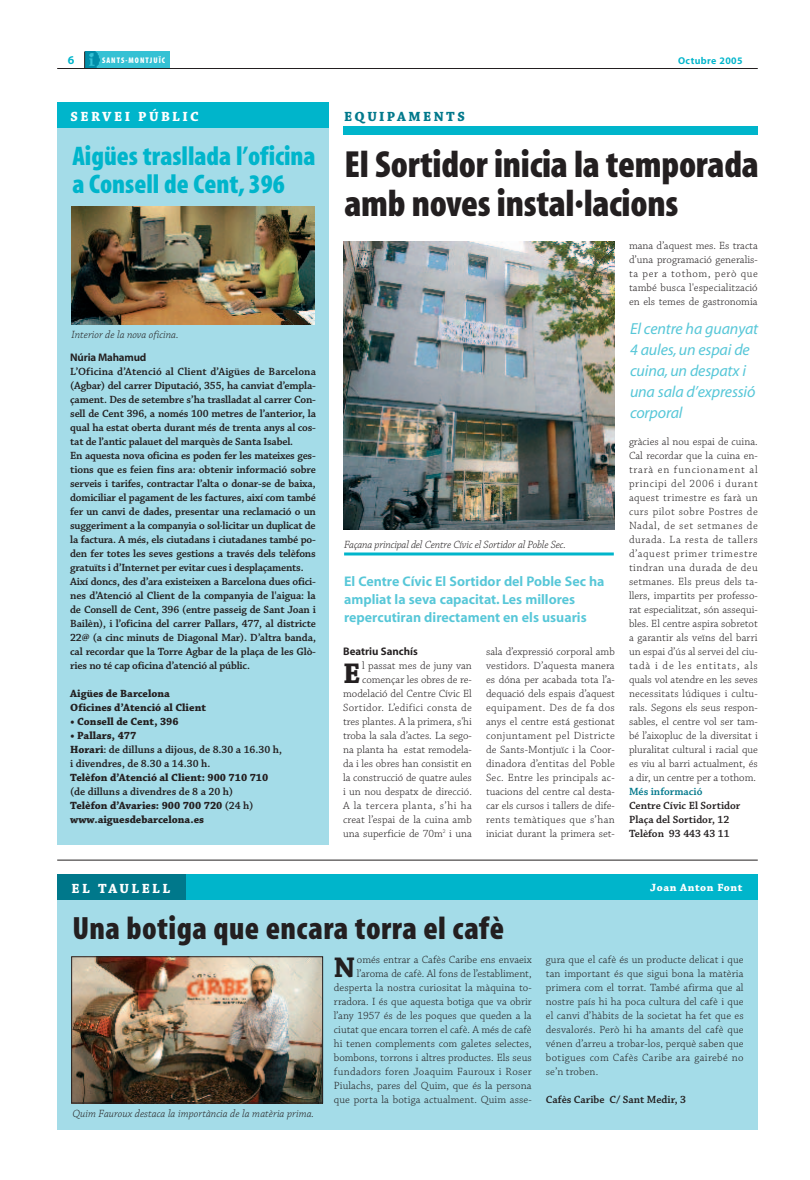
<style>
.page{position:relative;width:810px;height:1180px;background:#fff}
.page>*{position:absolute;margin:0;border:0;box-sizing:border-box;transform-origin:0 0}
.t1{font:700 condensed 38px/39px "Myriad MM";letter-spacing:-.005em;color:#231f20}
.t2{font:700 condensed 32.4px "Myriad MM";letter-spacing:.015em;color:#231f20}
.t3{font:700 29.9px "Chaparral MM";color:#231f20}
.t4{font:700 condensed 27px/28px "Myriad MM";color:#00b5cb}
.t5{font:italic 16px/21px "Myriad MM";letter-spacing:-.01em;color:#57c7d8}
.t6{font:700 14px/18px "Myriad MM";color:#57c7d8}
.t7{font:700 14px "Chaparral MM";letter-spacing:.17em;color:#fff}
.t8{font:700 14px "Chaparral MM";letter-spacing:.175em;color:#00788b}
.t9{font:700 12px "Myriad MM";color:#00b5cb}
.t10{font:11px/14px "Chaparral MM";color:#231f20;text-align:justify}
.t11{font:600 11px/14px "Chaparral MM";letter-spacing:-.015em;color:#231f20}
.t12{font:700 11px/14px "Chaparral MM";color:#231f20}
.t13{font:italic 300 11px "Chaparral MM";color:#231f20}
.t14{font:700 11px "Myriad MM";letter-spacing:-.005em;color:#231f20}
.t15{font:700 11px "Chaparral MM";letter-spacing:.055em;color:#fff}
.t16{font:600 11px "Chaparral MM";color:#00788b}
.t17{font:700 10px "Myriad MM";letter-spacing:.04em;color:#00b5cb}
.t18{font:700 condensed 8.2px "Myriad MM";letter-spacing:.125em;color:#fff}
.s1{font-weight:700}
.s2{font-weight:600}
</style>
<div class="page">
<img style="left:57px;top:51px;width:701px;height:1079px">
<p class="t9" style="left:68px;top:56px;width:8px">6</p>
<p class="t18" style="left:102px;top:57px;width:65px">SANTS-MONTJUÏC</p>
<p class="t17" style="left:678px;top:57px;width:66px">Octubre 2005</p>
<p class="t7" style="left:71px;top:111px;width:130px">SERVEI PÚBLIC</p>
<h3 class="t4" style="left:72px;top:144px;width:245px">Aigües trasllada l’oficina a Consell de Cent, 396</h3>
<p class="t13" style="left:72px;top:330px;width:108px">Interior de la nova oficina.</p>
<p class="t14" style="left:70px;top:353px;width:78px">Núria Mahamud</p>
<p class="t11" style="left:70px;top:365px;width:247px">L’Oficina d’Atenció al Client d’Aigües de Barcelona (Agbar) del carrer Diputació, 355, ha canviat d’empla&shy;çament. Des de setembre s’ha traslladat al carrer Con&shy;sell de Cent 396, a només 100 metres de l’anterior, la qual ha estat oberta durant més de trenta anys al cos&shy;tat de l’antic palauet del marquès de Santa Isabel.<br>En aquesta nova oficina es poden fer les mateixes ges&shy;tions que es feien fins ara: obtenir informació sobre serveis i tarifes, contractar l’alta o donar-se de baixa, domiciliar el pagament de les factures, així com també fer un canvi de dades, presentar una reclamació o un suggeriment a la companyia o sol·licitar un duplicat de la factura. A més, els ciutadans i ciutadanes també po&shy;den fer totes les seves gestions a través dels telèfons gratuïts i d’Internet per evitar cues i desplaçaments.<br>Així doncs, des d’ara existeixen a Barcelona dues ofici&shy;nes d’Atenció al Client de la companyia de l'aigua: la de Consell de Cent, 396 (entre passeig de Sant Joan i Bailèn), i l’oficina del carrer Pallars, 477, al districte 22@ (a cinc minuts de Diagonal Mar). D’altra banda, cal recordar que la Torre Agbar de la plaça de les Glò&shy;ries no té cap oficina d’atenció al públic.</p>
<p class="t12" style="left:70px;top:687px;width:137px">Aigües de Barcelona<br>Oficines d’Atenció al Client</p>
<p class="t12" style="left:70px;top:715px;width:110px">• Consell de Cent, 396</p>
<p class="t11" style="left:70px;top:729px;width:213px"><span class="s1">• Pallars, 477<br>Horari</span>: de dilluns a dijous, de 8.30 a 16.30 h, i divendres, de 8.30 a 14.30 h.</p>
<p class="t12" style="left:70px;top:771px;width:199px">Telèfon d’Atenció al Client: 900 710 710</p>
<p class="t12" style="left:70px;top:785px;width:185px"><span class="s2">(de dilluns a divendres de 8 a 20 h)<br></span>Telèfon d’Avaries: 900 700 720 <span class="s2">(24 h) </span>www.aiguesdebarcelona.es</p>
<p class="t8" style="left:344px;top:111px;width:122px">EQUIPAMENTS</p>
<h1 class="t1" style="left:344px;top:148px;width:416px">El Sortidor inicia la temporada amb noves instal·lacions</h1>
<p class="t10" style="left:629px;top:239px;width:130px">mana d’aquest mes. Es tracta d’una programació generalis&shy;ta per a tothom, però que també busca l'especialització en els temes de gastronomia</p>
<p class="t13" style="left:344px;top:541px;width:223px">Façana principal del Centre Cívic el Sortidor al Poble Sec.</p>
<p class="t6" style="left:344px;top:574px;width:262px">El Centre Cívic El Sortidor del Poble Sec ha ampliat la seva capacitat. Les millores repercutiran directament en els usuaris</p>
<p class="t14" style="left:343px;top:647px;width:76px">Beatriu Sanchís</p>
<h3 class="t3" style="left:343px;top:662px;width:19px">E</h3>
<p class="t10" style="left:343px;top:659px;width:130px;text-align:right">l passat mes de juny van començar les obres de re&shy;modelació del Centre Cívic El<br>Sortidor. L’edifici consta de tres plantes. A la primera, s'hi troba la sala d’actes. La sego&shy;na planta ha estat remodela&shy;da i les obres han consistit en la construcció de quatre aules i un nou despatx de direcció.<br>A la tercera planta, s’hi ha creat l’espai de la cuina amb una superficie de 70m<sup>2</sup> i una</p>
<p class="t10" style="left:486px;top:645px;width:130px">sala d’expressió corporal amb vestidors. D’aquesta manera es dóna per acabada tota l’a&shy;dequació dels espais d’aquest equipament. Des de fa dos anys el centre está gestionat conjuntament pel Districte de Sants-Montjuïc i la Coor&shy;dinadora d’entitas del Poble Sec. Entre les principals ac&shy;tuacions del centre cal desta&shy;car els cursos i tallers de dife&shy;rents temàtiques que s’han iniciat durant la primera set-</p>
<h3 class="t5" style="left:630px;top:319px;width:130px">El centre ha guanyat<br>4 aules, un espai de cuina, un despatx i una sala d’expressió corporal</h3>
<p class="t10" style="left:629px;top:435px;width:130px">gràcies al nou espai de cuina.<br>Cal recordar que la cuina en&shy;trarà en funcionament al principi del 2006 i durant aquest trimestre es farà un curs pilot sobre Postres de Nadal, de set setmanes de durada. La resta de tallers d’aquest primer trimestre tindran una durada de deu setmanes. Els preus dels ta&shy;llers, impartits per professo&shy;rat especialitzat, són assequi&shy;bles. El centre aspira sobretot a garantir als veïns del barri un espai d’ús al servei del ciu&shy;tadà i de les entitats, als quals vol atendre en les seves necessitats lúdiques i cultu&shy;rals. Segons els seus respon&shy;sables, el centre vol ser tam&shy;bé l’aixopluc de la diversitat i pluralitat cultural i racial que es viu al barri actualment, és a dir, un centre per a tothom.</p>
<p class="t16" style="left:629px;top:787px;width:75px">Més informació</p>
<p class="t11" style="left:629px;top:799px;width:113px">Centre Cívic El Sortidor<br>Plaça del Sortidor, 12<br>Telèfon 93 443 43 11</p>
<p class="t7" style="left:72px;top:883px;width:100px">EL TAULELL</p>
<h2 class="t2" style="left:72px;top:917px;width:433px">Una botiga que encara torra el cafè</h2>
<p class="t15" style="left:650px;top:883px;width:94px">Joan Anton Font</p>
<p class="t13" style="left:72px;top:1109px;width:243px">Quim Fauroux destaca la importància de la matèria prima.</p>
<p class="t10" style="left:334px;top:953px;width:199px;text-align:right">omés entrar a Cafès Caribe ens envaeix l’aroma de cafè. Al fons de l’establiment, desperta la nostra curiositat la màquina to&shy;rradora. I és que aquesta botiga que va obrir l’any 1957 és de les poques que queden a la ciutat que encara torren el cafè. A més de cafè hi tenen complements com galetes selectes, bombons, torrons i altres productes. Els seus fundadors foren Joaquim Fauroux i Roser Piulachs, pares del Quim, que és la persona que porta la botiga actualment. Quim asse-</p>
<p class="t10" style="left:546px;top:953px;width:199px">gura que el cafè és un producte delicat i que tan important és que sigui bona la matèria primera com el torrat. També afirma que al nostre país hi ha poca cultura del cafè i que el canvi d’hàbits de la societat ha fet que es desvalorés. Però hi ha amants del cafè que vénen d’arreu a trobar-los, perquè saben que botigues com Cafès Caribe ara gairebé no se’n troben.</p>
<h3 class="t3" style="left:334px;top:956px;width:23px">N</h3>
<p class="t11" style="left:546px;top:1093px;width:142px">Cafès Caribe C/ Sant Medir, 3</p>
</div>
